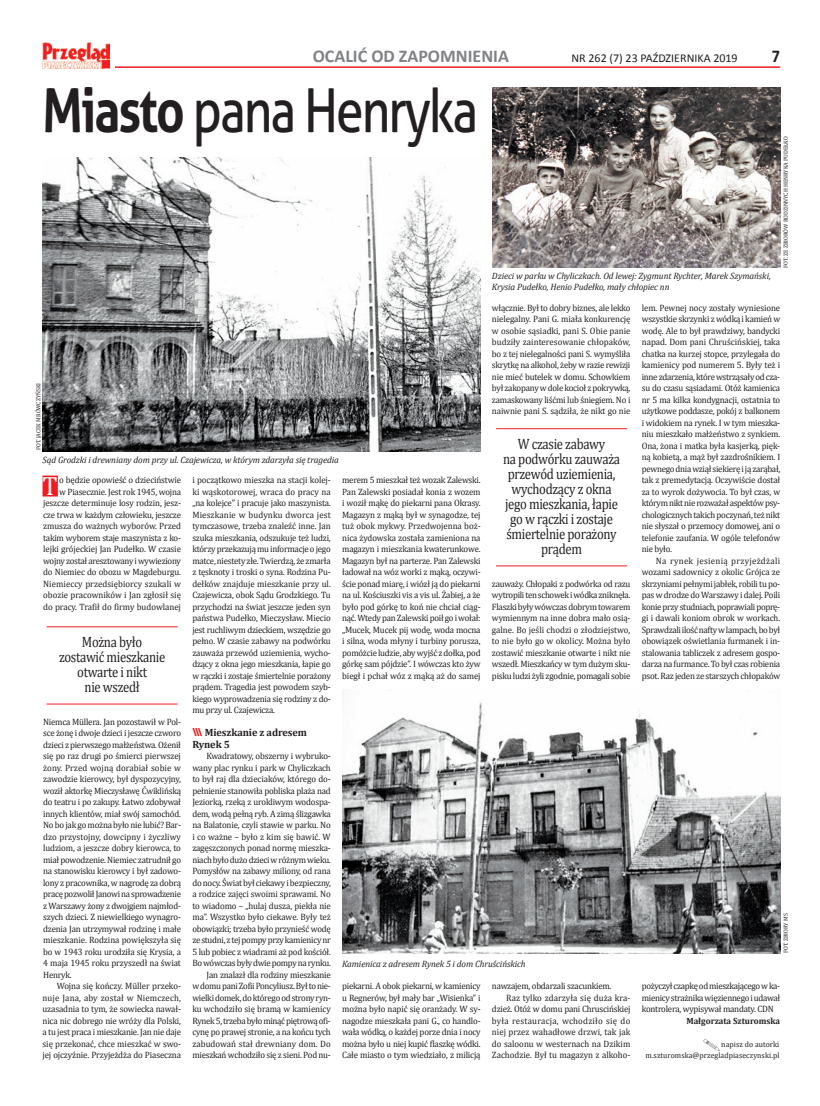
<style>
.page{position:relative;width:820px;height:1106px;background:#fff}
.page>*{position:absolute;margin:0;border:0;box-sizing:border-box;transform-origin:0 0}
.t1{font:60.5px "Aller";letter-spacing:-.04em;color:#231f20;scale:.82 1}
.t2{font:26.5px "Cambria";color:#fff;scale:.96 1}
.t3{font:700 18px "Calibri";color:#808285}
.t4{font:700 18px "Calibri";color:#231f20;scale:.9 1}
.t5{font:15px/15px "Cambria";letter-spacing:-.025em;color:#231f20;text-align:center;scale:.85 1}
.t6{font:12px "Calibri";color:#231f20}
.t7{font:700 10.5px/11.5px "Cambria";letter-spacing:-.01em;color:#231f20}
.t8{font:9.2px/11.5px "Cambria";letter-spacing:-.025em;color:#231f20;text-align:justify;scale:.96 1}
.t9{font:italic 9.2px/11px "Cambria";letter-spacing:-.01em;color:#231f20}
.t10{font:9.2px "Cambria";color:#231f20;scale:.96 1}
.t11{font:9.2px "Cambria";letter-spacing:.025em;color:#231f20;scale:.96 1}
.t12{font:9.2px "Cambria";letter-spacing:.01em;color:#231f20;scale:.96 1}
.t13{font:700 9px "Cambria";color:#231f20;scale:.96 1}
.t14{font:8px/11.5px "Cambria";letter-spacing:.01em;color:#231f20;text-align:right;scale:.96 1}
.t15{font:6px "Cambria";letter-spacing:-.005em;color:#231f20;scale:.96 1}
.s1{font-weight:700}
.s2{font-family:"Aller";font-size:11px;color:#ee1d23}
</style>
<div class="page">
<hr style="left:43px;top:66px;width:737px;height:2px;background:#ee1d23">
<div style="left:43px;top:42px;width:71px;height:26px;background:#fff"></div>
<img style="left:43px;top:42px;width:67px;height:26px">
<div style="left:43px;top:475px;width:15px;height:21px;background:#ee1d23"></div>
<svg style="left:703px;top:1039px;width:17px;height:12px"></svg>
<hr style="left:47px;top:626px;width:131px;height:1px;background:#ee1d23">
<hr style="left:47px;top:703px;width:131px;height:1px;background:#ee1d23">
<hr style="left:496px;top:428px;width:131px;height:1px;background:#ee1d23">
<hr style="left:496px;top:565px;width:131px;height:1px;background:#ee1d23">
<img style="left:342px;top:689px;width:438px;height:264px">
<img style="left:43px;top:157px;width:437px;height:294px">
<img style="left:492px;top:87px;width:288px;height:181px">
<h3 class="t3" style="left:312px;top:45px;width:198px">OCALIĆ OD ZAPOMNIENIA</h3>
<h3 class="t6" style="left:571px;top:51px;width:168px">NR 262 (7) 23 PAŹDZIERNIKA 2019</h3>
<h3 class="t4" style="left:771px;top:45px;width:11px">7</h3>
<h1 class="t1" style="left:43px;top:73px;width:532px"><span class="s1">Miasto</span> pana Henryka</h1>
<p class="t9" style="left:492px;top:270px;width:280px">Dzieci w parku w Chyliczkach. Od lewej: Zygmunt Rychter, Marek Szymański,<br>Krysia Pudełko, Henio Pudełko, mały chłopiec nn</p>
<p class="t15" style="left:781px;top:268px;width:138px;rotate:-90deg">Fot. ze zbiorów rodzinnych Henryka Pudełko</p>
<p class="t8" style="left:492px;top:302px;width:146px">włącznie. Był to dobry biznes, ale lekko nielegalny. Pani G. miała konkurencję w osobie sąsiadki, pani S. Obie panie budziły zainteresowanie chłopaków, bo z tej nielegalności pani S. wymyśliła skrytkę na alkohol, żeby w razie rewizji nie mieć butelek w domu. Schowkiem był zakopany w dole kocioł z pokrywką, zamaskowany liśćmi lub śniegiem. No i naiwnie pani S. sądziła, że nikt go nie</p>
<p class="t15" style="left:35px;top:450px;width:72px;rotate:-90deg">Fot. Jacek Mrówczyński</p>
<h3 class="t5" style="left:503px;top:436px;width:139px">W czasie zabawy<br>na podwórku zauważa przewód uziemienia, wychodzący z okna jego mieszkania, łapie go w rączki i zostaje śmiertelnie porażony prądem</h3>
<p class="t9" style="left:43px;top:454px;width:297px">Sąd Grodzki i drewniany dom przy ul. Czajewicza, w którym zdarzyła się tragedia</p>
<p class="t8" style="left:43px;top:474px;width:145px;text-align:right">o będzie opowieść o dzieciństwie<br>w Piasecznie. Jest rok 1945, wojna jeszcze determinuje losy rodzin, jesz&shy;cze trwa w każdym człowieku, jeszcze zmusza do ważnych wyborów. Przed takim wyborem staje maszynista z ko&shy;lejki grójeckiej Jan Pudełko. W czasie wojny został aresztowany i wywieziony do Niemiec do obozu w Magdeburgu.<br>Niemieccy przedsiębiorcy szukali w obozie pracowników i Jan zgłosił się do pracy. Trafił do firmy budowlanej</p>
<p class="t8" style="left:342px;top:474px;width:146px">merem 5 mieszkał też wozak Zalewski.<br>Pan Zalewski posiadał konia z wozem i woził mąkę do piekarni pana Okrasy.<br>Magazyn z mąką był w synagodze, tej tuż obok mykwy. Przedwojenna boż&shy;nica żydowska została zamieniona na magazyn i mieszkania kwaterunkowe.<br>Magazyn był na parterze. Pan Zalewski ładował na wóz worki z mąką, oczywi&shy;ście ponad miarę, i wiózł ją do piekarni na ul. Kościuszki vis a vis ul. Żabiej, a że było pod górkę to koń nie chciał ciąg&shy;nąć. Wtedy pan Zalewski poił go i wołał: „Mucek, Mucek pij wodę, woda mocna i silna, woda młyny i turbiny porusza, pomóżcie ludzie, aby wyjść z dołka, pod górkę sam pójdzie”. I wówczas kto żyw biegł i pchał wóz z mąką aż do samej</p>
<p class="t8" style="left:192px;top:474px;width:146px">i początkowo mieszka na stacji kolej&shy;ki wąskotorowej, wraca do pracy na „na kolejce” i pracuje jako maszynista.<br>Mieszkanie w budynku dworca jest tymczasowe, trzeba znaleźć inne. Jan szuka mieszkania, odszukuje też ludzi, którzy przekazują mu informacje o jego matce, niestety złe. Twierdzą, że zmarła z tęsknoty i troski o syna. Rodzina Pu&shy;dełków znajduje mieszkanie przy ul.<br>Czajewicza, obok Sądu Grodzkiego. Tu przychodzi na świat jeszcze jeden syn państwa Pudełko, Mieczysław. Miecio jest ruchliwym dzieckiem, wszędzie go pełno. W czasie zabawy na podwórku zauważa przewód uziemienia, wycho&shy;dzący z okna jego mieszkania, łapie go w rączki i zostaje śmiertelnie porażony prądem. Tragedia jest powodem szyb&shy;kiego wyprowadzenia się rodziny z do&shy;mu przy ul. Czajewicza.</p>
<p class="t7" style="left:192px;top:726px;width:116px"><span class="s2">\\\</span> Mieszkanie z adresem<br>Rynek 5</p>
<p class="t8" style="left:192px;top:750px;width:146px;text-align:right">Kwadratowy, obszerny i wybruko&shy;wany plac rynku i park w Chyliczkach to był raj dla dzieciaków, którego do&shy;pełnienie stanowiła pobliska plaża nad Jeziorką, rzeką z urokliwym wodospa&shy;dem, wodą pełną ryb. A zimą ślizgawka na Balatonie, czyli stawie w parku. No i co ważne – było z kim się bawić. W zagęszczonych ponad normę mieszka&shy;niach było dużo dzieci w różnym wieku.<br>Pomysłów na zabawy miliony, od rana do nocy. Świat był ciekawy i bezpieczny, a rodzice zajęci swoimi sprawami. No to wiadomo – „hulaj dusza, piekła nie ma”. Wszystko było ciekawe. Były też obowiązki; trzeba było przynieść wodę ze studni, z tej pompy przy kamienicy nr 5 lub pobiec z wiadrami aż pod kościół.<br>Bo wówczas były dwie pompy na rynku.<br>Jan znalazł dla rodziny mieszkanie<br>w domu pani Zofii Poncyliusz. Był to nie&shy;wielki domek, do którego od strony ryn&shy;ku wchodziło się bramą w kamienicy Rynek 5, trzeba było minąć piętrową ofi&shy;cynę po prawej stronie, a na końcu tych zabudowań stał drewniany dom. Do mieszkań wchodziło się z sieni. Pod nu-</p>
<h2 class="t2" style="left:42px;top:470px;width:17px">T</h2>
<p class="t8" style="left:492px;top:578px;width:146px">zauważy. Chłopaki z podwórka od razu wytropili ten schowek i wódka zniknęła.<br>Flaszki były wówczas dobrym towarem wymiennym na inne dobra mało osią&shy;galne. Bo jeśli chodzi o złodziejstwo, to nie było go w okolicy. Można było zostawić mieszkanie otwarte i nikt nie wszedł. Mieszkańcy w tym dużym sku&shy;pisku ludzi żyli zgodnie, pomagali sobie</p>
<h3 class="t5" style="left:59px;top:634px;width:126px">Można było zostawić mieszkanie otwarte i nikt<br>nie wszedł</h3>
<p class="t8" style="left:43px;top:716px;width:145px">Niemca Müllera. Jan pozostawił w Pol&shy;sce żonę i dwoje dzieci i jeszcze czworo dzieci z pierwszego małżeństwa. Ożenił się po raz drugi po śmierci pierwszej żony. Przed wojną dorabiał sobie w zawodzie kierowcy, był dyspozycyjny, woził aktorkę Mieczysławę Ćwiklińską do teatru i po zakupy. Łatwo zdobywał innych klientów, miał swój samochód.<br>No bo jak go można było nie lubić? Bar&shy;dzo przystojny, dowcipny i życzliwy ludziom, a jeszcze dobry kierowca, to miał powodzenie. Niemiec zatrudnił go na stanowisku kierowcy i był zadowo&shy;lony z pracownika, w nagrodę za dobrą pracę pozwolił Janowi na sprowadzenie z Warszawy żony z dwojgiem najmłod&shy;szych dzieci. Z niewielkiego wynagro&shy;dzenia Jan utrzymywał rodzinę i małe mieszkanie. Rodzina powiększyła się bo w 1943 roku urodziła się Krysia, a 4 maja 1945 roku przyszedł na świat Henryk.</p>
<p class="t8" style="left:43px;top:980px;width:146px;text-indent:14px">Wojna się kończy. Müller przeko&shy;nuje Jana, aby został w Niemczech, uzasadnia to tym, że sowiecka nawał&shy;nica nic dobrego nie wróży dla Polski, a tu jest praca i mieszkanie. Jan nie daje się przekonać, chce mieszkać w swo&shy;jej ojczyźnie. Przyjeżdża do Piaseczna</p>
<p class="t9" style="left:342px;top:958px;width:185px">Kamienica z adresem Rynek 5 i dom Chruścińskich</p>
<p class="t8" style="left:342px;top:980px;width:146px">piekarni. A obok piekarni, w kamienicy u Regnerów, był mały bar „Wisienka” i można było napić się oranżady. W sy&shy;nagodze mieszkała pani G., co handlo&shy;wała wódką, o każdej porze dnia i nocy można było u niej kupić flaszkę wódki.<br>Całe miasto o tym wiedziało, z milicją</p>
<p class="t8" style="left:492px;top:980px;width:126px">nawzajem, obdarzali szacunkiem.</p>
<p class="t12" style="left:506px;top:992px;width:131px">Raz tylko zdarzyła się duża kra-</p>
<p class="t8" style="left:492px;top:1003px;width:146px">dzież. Otóż w domu pani Chruscińskiej</p>
<p class="t11" style="left:492px;top:1015px;width:146px">była restauracja, wchodziło się do</p>
<p class="t10" style="left:492px;top:1026px;width:146px">niej przez wahadłowe drzwi, tak jak</p>
<p class="t10" style="left:492px;top:1038px;width:146px">do saloonu w westernach na Dzikim</p>
<p class="t10" style="left:492px;top:1049px;width:146px">Zachodzie. Był tu magazyn z alkoho-</p>
<p class="t8" style="left:641px;top:302px;width:146px">lem. Pewnej nocy zostały wyniesione wszystkie skrzynki z wódką i kamień w wodę. Ale to był prawdziwy, bandycki napad. Dom pani Chruścińskiej, taka chatka na kurzej stopce, przylegała do kamienicy pod numerem 5. Były też i inne zdarzenia, które wstrząsały od cza&shy;su do czasu sąsiadami. Otóż kamienica nr 5 ma kilka kondygnacji, ostatnia to użytkowe poddasze, pokój z balkonem i widokiem na rynek. I w tym mieszka&shy;niu mieszkało małżeństwo z synkiem.<br>Ona, żona i matka była kasjerką, pięk&shy;ną kobietą, a mąż był zazdrośnikiem. I pewnego dnia wziął siekierę i ją zarąbał, tak z premedytacją. Oczywiście dostał za to wyrok dożywocia. To był czas, w którym nikt nie rozważał aspektów psy&shy;chologicznych takich poczynań, też nikt nie słyszał o przemocy domowej, ani o telefonie zaufania. W ogóle telefonów nie było.</p>
<p class="t8" style="left:641px;top:555px;width:146px;text-indent:14px">Na rynek jesienią przyjeżdżali wozami sadownicy z okolic Grójca ze skrzyniami pełnymi jabłek, robili tu po&shy;pas w drodze do Warszawy i dalej. Poili konie przy studniach, poprawiali poprę&shy;gi i dawali koniom obrok w workach.<br>Sprawdzali ilość nafty w lampach, bo był obowiązek oświetlania furmanek i in&shy;stalowania tabliczek z adresem gospo&shy;darza na furmance. To był czas robienia psot. Raz jeden ze starszych chłopaków</p>
<p class="t15" style="left:781px;top:953px;width:42px;rotate:-90deg">Fot. zbiory ms</p>
<p class="t8" style="left:641px;top:980px;width:146px">pożyczył czapkę od mieszkającego w ka&shy;mienicy strażnika więziennego i udawał kontrolera, wypisywał mandaty. CDN</p>
<p class="t13" style="left:686px;top:1014px;width:99px">Małgorzata Szturomska</p>
<p class="t14" style="left:645px;top:1038px;width:141px">napisz do autorki m.szturomska@przegladpiaseczynski.pl</p>
</div>
